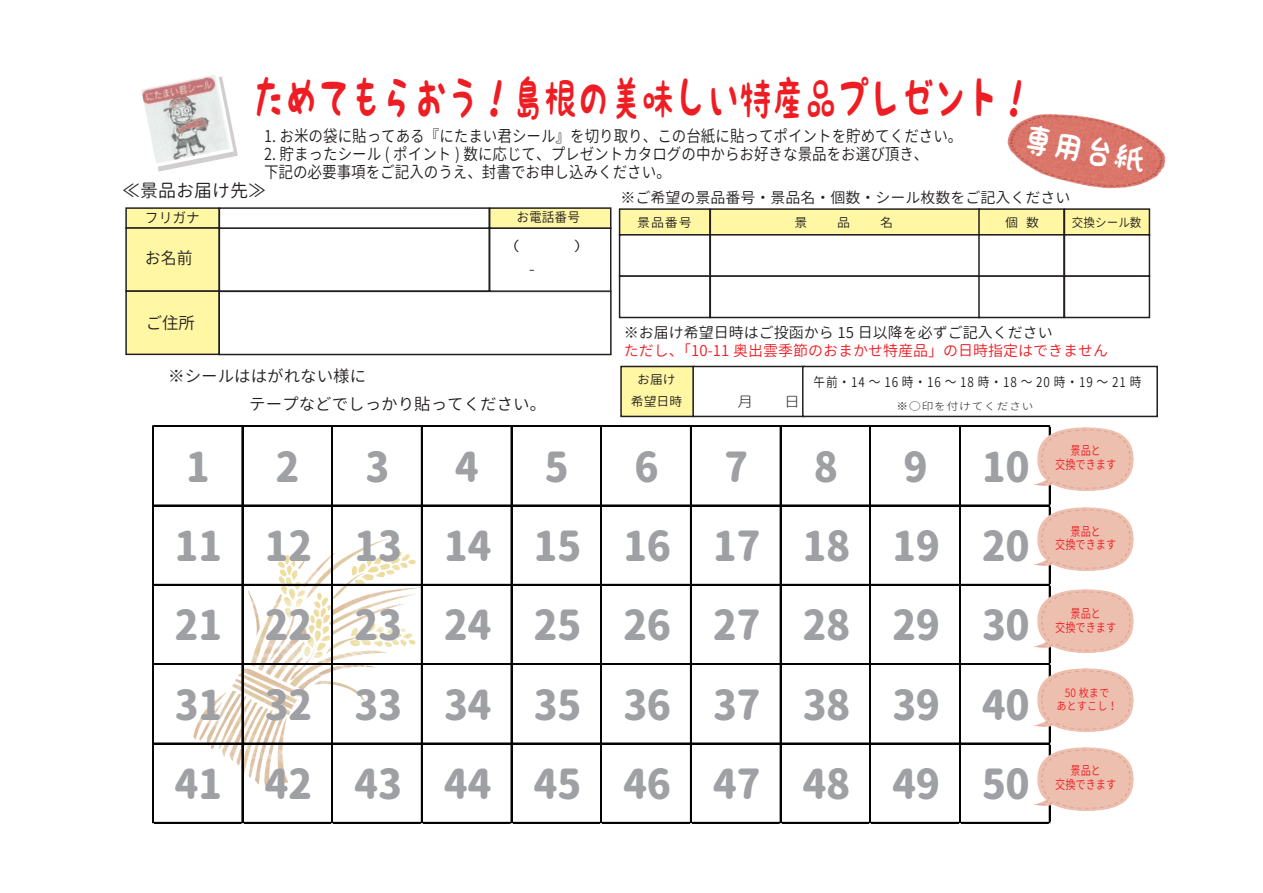
<style>
.page{position:relative;width:1263px;height:893px;background:#fff}
.page>*{position:absolute;margin:0;border:0;box-sizing:border-box;transform-origin:0 0}
.t1{font:47.25px "K Fhimaji";color:#ee1d23;scale:.69 1}
.t2{font:40.95px/79.3px "Gen Jyuu Gothic X P Heavy";letter-spacing:-.015em;color:#9ea0a4;text-align:justify}
.t3{font:33.75px "K Fhimaji";color:#fff;scale:.93 1}
.t4{font:18px "Gen Jyuu Gothic X";color:#231f20}
.t5{font:16.65px "Gen Jyuu Gothic X";color:#231f20;scale:.96 1}
.t6{font:16.65px "Gen Jyuu Gothic X";color:#231f20}
.t7{font:16.5px/18px "Gen Jyuu Gothic X";color:#231f20;scale:.88 1}
.t8{font:16.5px/28.8px "Gen Jyuu Gothic X";color:#231f20}
.t9{font:15px "Gen Jyuu Gothic X";color:#231f20}
.t10{font:15px "Gen Jyuu Gothic X";color:#ee1d23}
.t11{font:14.4px "Gen Jyuu Gothic X";color:#231f20;scale:.95 1}
.t12{font:300 14.25px "Gen Jyuu Gothic X";color:#231f20;scale:1.11 1}
.t13{font:13.5px "Gen Jyuu Gothic X";letter-spacing:.075em;color:#231f20;scale:.87 1}
.t14{font:13.35px "Gen Jyuu Gothic X";color:#231f20;scale:.95 1}
.t15{font:13.35px "Gen Jyuu Gothic X";color:#231f20;scale:1.35 1}
.t16{font:12.6px/13.8px "Gen Jyuu Gothic X";color:#ee1d23;text-align:center;scale:.81 1}
.t17{font:12.6px/22px "Gen Jyuu Gothic X";color:#231f20;text-align:center}
.t18{font:12.45px "Gen Jyuu Gothic X";color:#231f20;scale:1.05 1}
.t19{font:12.45px "Gen Jyuu Gothic X";color:#231f20;scale:.93 1}
.t20{font:11.55px/12.6px "Gen Jyuu Gothic X";color:#ee1d23;text-align:center;scale:.89 1}
.t21{font:300 10.5px "Gen Jyuu Gothic X";letter-spacing:.075em;color:#231f20;scale:1.11 1}
</style>
<div class="page">
<img style="left:182px;top:529px;width:256px;height:265px">
<svg style="left:158px;top:122px;width:80px;height:50px"></svg>
<img style="left:141px;top:75px;width:90px;height:89px">
<div style="left:126px;top:208px;width:93px;height:20px;background:#fff7a4"></div>
<div style="left:125px;top:207px;width:95px;height:22px;border:2px solid #231f20"></div>
<div style="left:126px;top:228px;width:93px;height:63px;background:#fff7a4"></div>
<div style="left:125px;top:227px;width:95px;height:65px;border:2px solid #231f20"></div>
<div style="left:126px;top:291px;width:93px;height:63px;background:#fff7a4"></div>
<div style="left:125px;top:290px;width:95px;height:65px;border:2px solid #231f20"></div>
<div style="left:219px;top:227px;width:271px;height:65px;border:2px solid #231f20"></div>
<div style="left:218px;top:291px;width:394px;height:64px;border:2px solid #231f20"></div>
<div style="left:489px;top:227px;width:122px;height:65px;border:2px solid #231f20"></div>
<div style="left:219px;top:207px;width:271px;height:22px;border:2px solid #231f20"></div>
<div style="left:490px;top:208px;width:121px;height:20px;background:#fff7a4"></div>
<div style="left:489px;top:207px;width:122px;height:22px;border:2px solid #231f20"></div>
<div style="left:620px;top:209px;width:90px;height:26px;background:#fff7a4"></div>
<div style="left:619px;top:208px;width:92px;height:28px;border:2px solid #231f20"></div>
<div style="left:710px;top:209px;width:270px;height:26px;background:#fff7a4"></div>
<div style="left:709px;top:208px;width:271px;height:28px;border:2px solid #231f20"></div>
<div style="left:619px;top:234px;width:92px;height:43px;border:2px solid #231f20"></div>
<div style="left:709px;top:234px;width:271px;height:43px;border:2px solid #231f20"></div>
<div style="left:619px;top:275px;width:92px;height:43px;border:2px solid #231f20"></div>
<div style="left:709px;top:275px;width:271px;height:43px;border:2px solid #231f20"></div>
<div style="left:979px;top:209px;width:85px;height:26px;background:#fff7a4"></div>
<div style="left:978px;top:208px;width:87px;height:28px;border:2px solid #231f20"></div>
<div style="left:978px;top:234px;width:87px;height:43px;border:2px solid #231f20"></div>
<div style="left:978px;top:275px;width:87px;height:43px;border:2px solid #231f20"></div>
<div style="left:1064px;top:209px;width:85px;height:26px;background:#fff7a4"></div>
<div style="left:1064px;top:208px;width:86px;height:28px;border:2px solid #231f20"></div>
<div style="left:1064px;top:234px;width:86px;height:43px;border:2px solid #231f20"></div>
<div style="left:1064px;top:275px;width:86px;height:43px;border:2px solid #231f20"></div>
<div style="left:621px;top:366px;width:73px;height:50px;background:#fff7a4"></div>
<div style="left:620px;top:366px;width:74px;height:51px;border:2px solid #231f20"></div>
<div style="left:692px;top:366px;width:113px;height:51px;border:2px solid #231f20"></div>
<div style="left:802px;top:366px;width:356px;height:51px;border:2px solid #231f20"></div>
<hr style="left:153px;top:426px;width:897px;height:1px;background:#030303">
<hr style="left:153px;top:505px;width:897px;height:1px;background:#030303">
<hr style="left:153px;top:584px;width:897px;height:2px;background:#030303">
<hr style="left:153px;top:663px;width:897px;height:1px;background:#030303">
<hr style="left:153px;top:664px;width:897px;height:1px;background:#030303">
<hr style="left:153px;top:743px;width:897px;height:1px;background:#030303">
<hr style="left:152px;top:426px;width:1px;height:398px;background:#030303">
<hr style="left:242px;top:427px;width:1px;height:397px;background:#030303">
<hr style="left:331px;top:427px;width:1px;height:397px;background:#030303">
<hr style="left:332px;top:427px;width:1px;height:397px;background:#030303">
<hr style="left:421px;top:427px;width:1px;height:397px;background:#030303">
<hr style="left:511px;top:427px;width:1px;height:397px;background:#030303">
<hr style="left:600px;top:427px;width:1px;height:397px;background:#030303">
<hr style="left:601px;top:427px;width:1px;height:397px;background:#030303">
<hr style="left:690px;top:427px;width:2px;height:397px;background:#030303">
<hr style="left:780px;top:427px;width:1px;height:397px;background:#030303">
<hr style="left:869px;top:427px;width:1px;height:397px;background:#030303">
<hr style="left:870px;top:427px;width:1px;height:397px;background:#030303">
<hr style="left:959px;top:427px;width:2px;height:397px;background:#030303">
<hr style="left:153px;top:822px;width:897px;height:2px;background:#030303">
<hr style="left:1049px;top:427px;width:1px;height:397px;background:#030303">
<img style="left:1034px;top:427px;width:99px;height:63px">
<img style="left:1034px;top:507px;width:99px;height:64px">
<img style="left:1034px;top:590px;width:99px;height:63px">
<img style="left:1034px;top:747px;width:99px;height:63px">
<img style="left:1034px;top:669px;width:99px;height:63px">
<img style="left:1007px;top:113px;width:159px;height:76px">
<h1 class="t1" style="left:253px;top:73px;width:1131px">ためてもらおう！島根の美味しい特産品プレゼント！</h1>
<p class="t7" style="left:264px;top:127px;width:795px">1. お米の袋に貼ってある『にたまい君シール』を切り取り、この台紙に貼ってポイントを貯めてください。</p>
<p class="t7" style="left:264px;top:145px;width:756px">2. 貯まったシール ( ポイント ) 数に応じて、プレゼントカタログの中からお好きな景品をお選び頂き、下記の必要事項をご記入のうえ、封書でお申し込みください。</p>
<p class="t4" style="left:122px;top:177px;width:145px">≪景品お届け先≫</p>
<p class="t9" style="left:620px;top:186px;width:451px">※ご希望の景品番号・景品名・個数・シール枚数をご記入ください</p>
<h3 class="t3" style="left:1026px;top:119px;width:136px;rotate:11deg">専用台紙</h3>
<p class="t11" style="left:145px;top:207px;width:59px">フリガナ</p>
<p class="t5" style="left:145px;top:246px;width:51px">お名前</p>
<p class="t6" style="left:146px;top:311px;width:51px">ご住所</p>
<p class="t14" style="left:517px;top:208px;width:68px">お電話番号</p>
<p class="t15" style="left:511px;top:260px;width:19px">　-</p>
<p class="t18" style="left:637px;top:213px;width:54px">景品番号</p>
<p class="t18" style="left:794px;top:213px;width:14px">景</p>
<p class="t18" style="left:837px;top:213px;width:14px">品</p>
<p class="t18" style="left:880px;top:213px;width:14px">名</p>
<p class="t18" style="left:1005px;top:213px;width:34px">個 数</p>
<p class="t19" style="left:1072px;top:213px;width:76px">交換シール数</p>
<p class="t9" style="left:624px;top:322px;width:430px">※お届け希望日時はご投函から 15 日以降を必ずご記入ください</p>
<p class="t10" style="left:624px;top:340px;width:486px">ただし、「10-11 奥出雲季節のおまかせ特産品」の日時指定はできません</p>
<p class="t8" style="left:249px;top:361px;width:298px;text-indent:-81px">※シールははがれない様に<br>テープなどでしっかり貼ってください。</p>
<h2 class="t2" style="left:186px;top:426px;width:26px">1</h2>
<h2 class="t2" style="left:276px;top:426px;width:26px">2</h2>
<h2 class="t2" style="left:365px;top:426px;width:26px">3</h2>
<h2 class="t2" style="left:455px;top:426px;width:26px">4</h2>
<h2 class="t2" style="left:545px;top:426px;width:26px">5</h2>
<h2 class="t2" style="left:634px;top:426px;width:26px">6</h2>
<h2 class="t2" style="left:724px;top:426px;width:26px">7</h2>
<h2 class="t2" style="left:814px;top:426px;width:26px">8</h2>
<h2 class="t2" style="left:903px;top:426px;width:26px">9</h2>
<p class="t17" style="left:631px;top:368px;width:53px">お届け希望日時</p>
<p class="t13" style="left:813px;top:372px;width:378px">午前・14 ～ 16 時・16 ～ 18 時・18 ～ 20 時・19 ～ 21 時</p>
<p class="t12" style="left:738px;top:391px;width:16px">月</p>
<p class="t12" style="left:784px;top:391px;width:16px">日</p>
<p class="t21" style="left:897px;top:398px;width:125px">※○印を付けてください</p>
<h2 class="t2" style="left:175px;top:426px;width:857px;text-indent:807px">10<br>11 12 13 14 15 16 17 18 19 20<br>21 22 23 24 25 26 27 28 29 30<br>31 32 33 34 35 36 37 38 39 40<br>41 42 43 44 45 46 47 48 49 50</h2>
<p class="t16" style="left:1055px;top:444px;width:77px">景品と<br>交換できます</p>
<p class="t16" style="left:1055px;top:524px;width:77px">景品と<br>交換できます</p>
<p class="t16" style="left:1055px;top:606px;width:77px">景品と<br>交換できます</p>
<p class="t20" style="left:1056px;top:687px;width:70px">50 枚まで<br>あとすこし！</p>
<p class="t16" style="left:1055px;top:763px;width:77px">景品と<br>交換できます</p>
</div>
